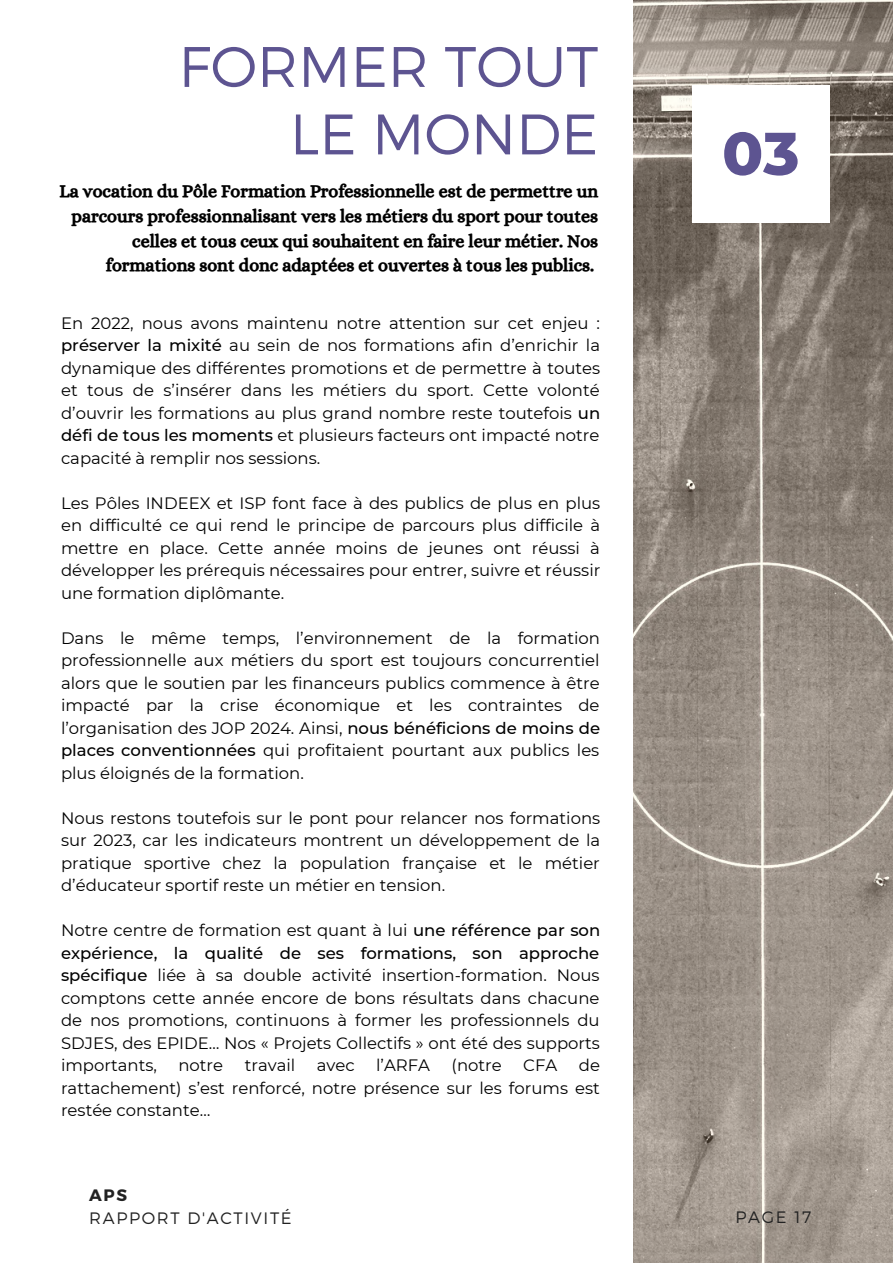
<style>
.page{position:relative;width:893px;height:1264px;background:#fff}
.page>*{position:absolute;margin:0;border:0;box-sizing:border-box;transform-origin:0 0}
.t1{font:800 60px "Montserrat";color:#5d5491}
.t2{font:300 57px "Montserrat";color:#5d5491}
.t3{font:18px/24.8px "CA Generated";color:#000;text-align:right}
.t4{font:16.5px/22.5px "Montserrat";color:#000;text-align:justify}
.t5{font:300 16.5px "Montserrat";letter-spacing:.1em;color:#222}
.t6{font:700 16.5px "Montserrat";color:#222}
.s1{font-weight:500}
</style>
<div class="page">
<img style="left:633px;top:0;width:259px;height:1262px">
<div style="left:691px;top:85px;width:138px;height:138px;background:#fff"></div>
<p class="t2" style="left:178px;top:30px;width:421px">FORMER TOUT</p>
<p class="t2" style="left:290px;top:97px;width:310px">LE MONDE</p>
<p class="t3" style="left:60px;top:179px;width:540px">La vocation du Pôle Formation Professionnelle est de permettre un parcours professionnalisant vers les métiers du sport pour toutes celles et tous ceux qui souhaitent en faire leur métier. Nos formations sont donc adaptées et ouvertes à tous les publics.</p>
<p class="t4" style="left:61px;top:312px;width:541px">En 2022, nous avons maintenu notre attention sur cet enjeu : <span class="s1">préserver la mixité</span> au sein de nos formations afin d’enrichir la dynamique des différentes promotions et de permettre à toutes et tous de s’insérer dans les métiers du sport. Cette volonté d’ouvrir les formations au plus grand nombre reste toutefois <span class="s1">un défi de tous les moments</span> et plusieurs facteurs ont impacté notre capacité à remplir nos sessions.</p>
<p class="t4" style="left:61px;top:491px;width:540px">Les Pôles INDEEX et ISP font face à des publics de plus en plus en difficulté ce qui rend le principe de parcours plus difficile à mettre en place. Cette année moins de jeunes ont réussi à développer les prérequis nécessaires pour entrer, suivre et réussir une formation diplômante.</p>
<p class="t4" style="left:61px;top:626px;width:540px">Dans le même temps, l’environnement de la formation professionnelle aux métiers du sport est toujours concurrentiel alors que le soutien par les financeurs publics commence à être impacté par la crise économique et les contraintes de l’organisation des JOP 2024. Ainsi, <span class="s1">nous bénéficions de moins de places conventionnées</span> qui profitaient pourtant aux publics les plus éloignés de la formation.</p>
<p class="t4" style="left:61px;top:806px;width:540px">Nous restons toutefois sur le pont pour relancer nos formations sur 2023, car les indicateurs montrent un développement de la pratique sportive chez la population française et le métier d’éducateur sportif reste un métier en tension.</p>
<p class="t4" style="left:61px;top:919px;width:540px">Notre centre de formation est quant à lui <span class="s1">une référence par son expérience, la qualité de ses formations, son approche spécifique</span> liée à sa double activité insertion-formation. Nous comptons cette année encore de bons résultats dans chacune de nos promotions, continuons à former les professionnels du SDJES, des EPIDE… Nos « Projets Collectifs » ont été des supports importants,</p>
<p class="t4" style="left:178px;top:1053px;width:46px">notre</p>
<p class="t4" style="left:245px;top:1053px;width:52px">travail</p>
<p class="t4" style="left:317px;top:1053px;width:39px">avec</p>
<p class="t4" style="left:376px;top:1053px;width:55px">l’ARFA</p>
<p class="t4" style="left:451px;top:1053px;width:52px">(notre</p>
<p class="t4" style="left:523px;top:1053px;width:36px">CFA</p>
<p class="t4" style="left:61px;top:1053px;width:540px;text-indent:518px">de rattachement) s’est renforcé, notre présence sur les forums est restée constante…</p>
<p class="t1" style="left:722px;top:117px;width:79px">03</p>
<p class="t6" style="left:89px;top:1184px;width:39px">APS</p>
<p class="t5" style="left:89px;top:1206px;width:204px">RAPPORT D'ACTIVITÉ</p>
<p class="t5" style="left:735px;top:1205px;width:77px">PAGE 17</p>
</div>
